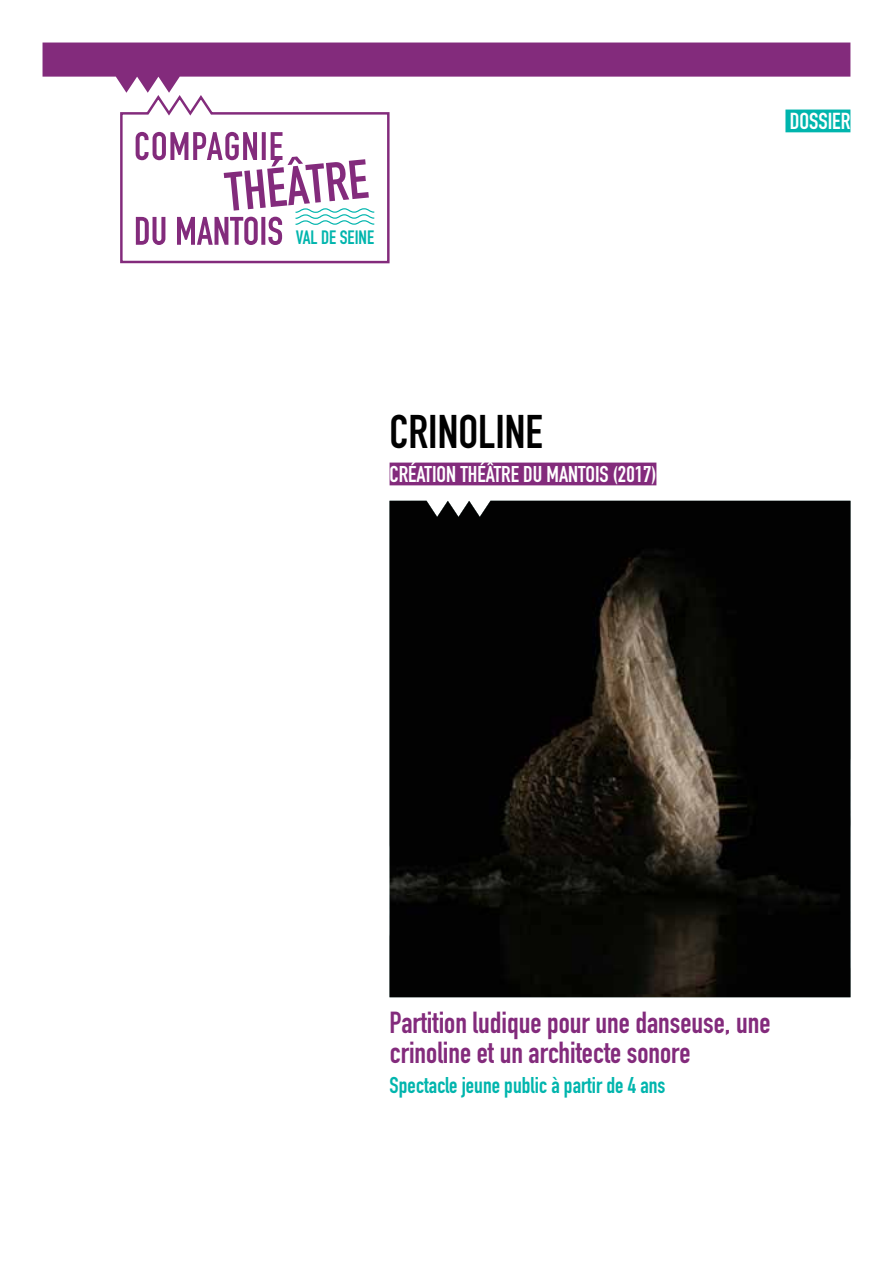
<style>
.page{position:relative;width:893px;height:1263px;background:#fff}
.page>*{position:absolute;margin:0;border:0;box-sizing:border-box;transform-origin:0 0}
.t1{font:46.5px "DIN Engschrift Std";color:#000}
.t2{font:30px/30px "DIN Engschrift Std";color:#832b7c}
.t3{font:22.8px "DIN Engschrift Std";color:#fff}
.t4{font:22.5px "DIN Engschrift Std";color:#00b5ad}
.t5{font:22.5px "DIN Engschrift Std";color:#fff}
.t6{font:19.05px "DIN Engschrift Std";color:#00b5ad}
</style>
<div class="page">
<svg style="left:390px;top:501px;width:460px;height:496px;background:#0f0e0b"></svg>
<div style="left:390px;top:463px;width:266px;height:22px;background:#832b7c"></div>
<div style="left:785px;top:110px;width:65px;height:22px;background:#00b5ad"></div>
<svg style="left:43px;top:43px;width:807px;height:50px"></svg>
<svg style="left:120px;top:95px;width:270px;height:169px"></svg>
<svg style="left:136px;top:132px;width:239px;height:113px"></svg>
<p class="t6" style="left:296px;top:226px;width:52px">vAL DE seine</p>
<h1 class="t1" style="left:390px;top:404px;width:155px">cRINOLINE</h1>
<p class="t5" style="left:390px;top:461px;width:268px">Création Théâtre du Mantois (2017)</p>
<p class="t3" style="left:790px;top:108px;width:20px">dossier</p>
<p class="t2" style="left:390px;top:1008px;width:382px">Partition ludique pour une danseuse, une crinoline et un architecte sonore</p>
<p class="t4" style="left:390px;top:1072px;width:277px">Spectacle jeune public à partir de 4 ans</p>
</div>
